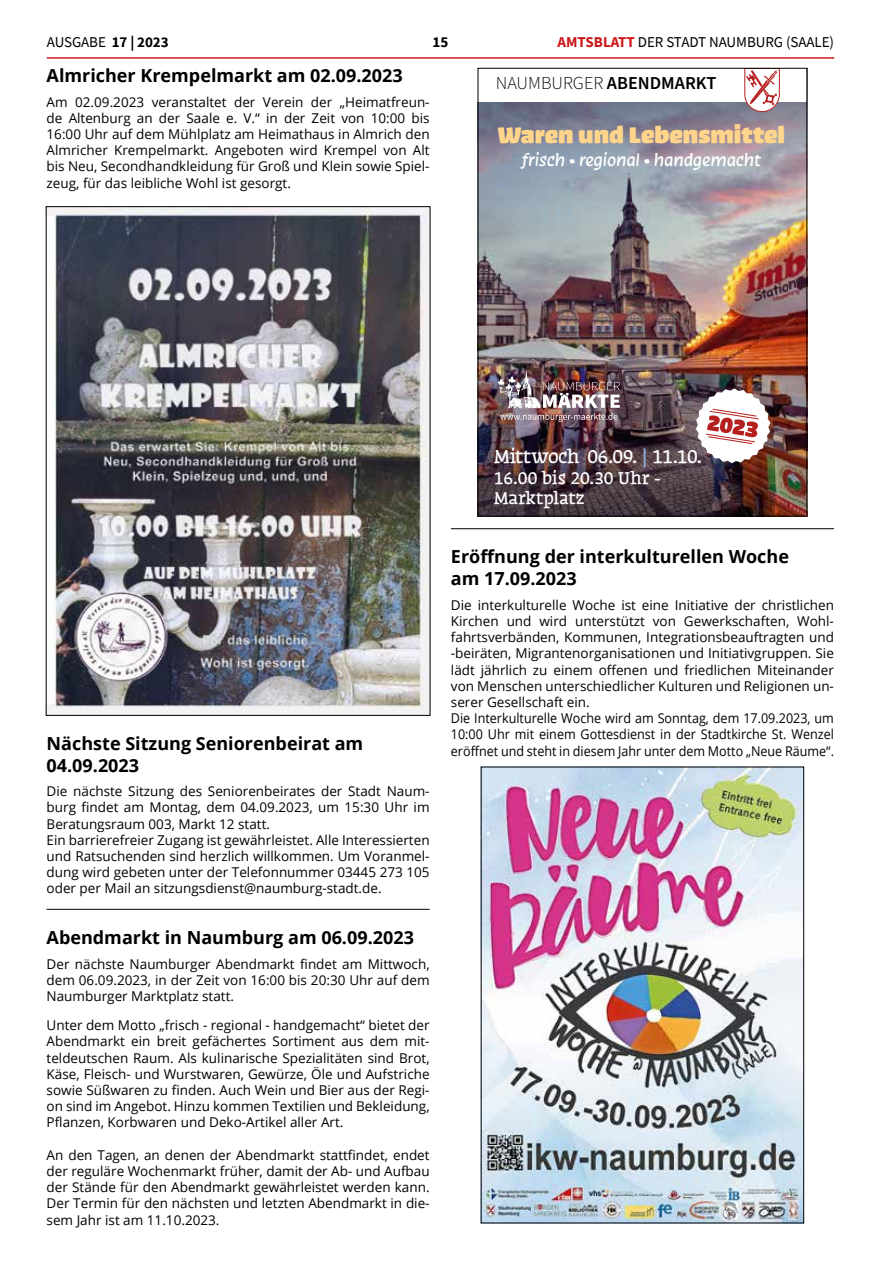
<style>
.page{position:relative;width:881px;height:1263px;background:#fff}
.page>*{position:absolute;margin:0;border:0;box-sizing:border-box;transform-origin:0 0}
.t1{font:700 22.8px "Antithesis Offc";color:#fed58b}
.t2{font:18.9px "Antithesis Offc";letter-spacing:-.05em;color:#fff}
.t3{font:300 18.3px "Kygryw Source Sans Pro";color:#000}
.t4{font:700 18px/21.6px "Open Sans";color:#000}
.t5{font:17.25px/20.4px "Antithesis Offc";letter-spacing:-.01em;color:#fff}
.t6{font:italic 17.1px "Antithesis Offc";color:#fff}
.t7{font:15px "Source Sans Pro";letter-spacing:-.005em;color:#000}
.t8{font:700 15px "Source Sans Pro";color:#000}
.t9{font:13.5px/16.2px "Open Sans";color:#000;text-align:justify}
.s1{font-weight:700}
.s2{font-weight:700;color:#cd1719}
.s3{font-family:"Npcrqr Source Sans Pro";font-weight:600}
.s4{font-style:normal}
.s5{color:#8ca7d7}
</style>
<div class="page">
<hr style="left:47px;top:57px;width:786px;height:2px;background:#cd1719">
<hr style="left:450px;top:528px;width:383px;height:1px;background:#000">
<img style="left:479px;top:172px;width:308px;height:155px">
<img style="left:787px;top:172px;width:17px;height:342px">
<img style="left:479px;top:327px;width:231px;height:74px">
<img style="left:710px;top:327px;width:77px;height:77px">
<img style="left:774px;top:404px;width:13px;height:110px">
<img style="left:479px;top:401px;width:295px;height:113px">
<img style="left:479px;top:102px;width:325px;height:70px">
<svg style="left:744px;top:70px;width:35px;height:42px"></svg>
<img style="left:497px;top:370px;width:122px;height:52px">
<img style="left:695px;top:388px;width:75px;height:75px">
<div style="left:477px;top:68px;width:329px;height:448px;border:1px solid #000"></div>
<img style="left:482px;top:769px;width:319px;height:452px">
<hr style="left:47px;top:909px;width:382px;height:1px;background:#000">
<img style="left:48px;top:208px;width:380px;height:506px">
<p class="t7" style="left:47px;top:32px;width:123px">AUSGABE <span class="s1">17 | 2023</span></p>
<p class="t8" style="left:432px;top:32px;width:17px">15</p>
<p class="t7" style="left:557px;top:32px;width:278px"><span class="s2">AMTSBLATT</span> DER STADT NAUMBURG (SAALE)</p>
<h3 class="t4" style="left:47px;top:64px;width:357px">Almricher Krempelmarkt am 02.09.2023</h3>
<p class="t9" style="left:47px;top:93px;width:384px">Am 02.09.2023 veranstaltet der Verein der „Heimatfreun&shy;de Altenburg an der Saale e. V.“ in der Zeit von 10:00 bis 16:00 Uhr auf dem Mühlplatz am Heimathaus in Almrich den Almricher Krempelmarkt. Angeboten wird Krempel von Alt bis Neu, Secondhandkleidung für Groß und Klein sowie Spiel&shy;zeug, für das leibliche Wohl ist gesorgt.</p>
<h3 class="t3" style="left:495px;top:71px;width:222px">NAUMBURGER <span class="s3">ABENDMARKT</span></h3>
<h1 class="t1" style="left:497px;top:120px;width:289px">Waren und Lebensmittel</h1>
<p class="t6" style="left:521px;top:149px;width:241px">frisch <span class="s4">•</span> regional <span class="s4">•</span> handgemacht</p>
<h3 class="t4" style="left:47px;top:732px;width:318px">Nächste Sitzung Seniorenbeirat am<br>04.09.2023</h3>
<p class="t9" style="left:47px;top:783px;width:384px;text-align:left">Die nächste Sitzung des Seniorenbeirates der Stadt Naum&shy;burg findet am Montag, dem 04.09.2023, um 15:30 Uhr im Beratungsraum 003, Markt 12 statt.<br>Ein barrierefreier Zugang ist gewährleistet. Alle Interessierten und Ratsuchenden sind herzlich willkommen. Um Voranmel&shy;dung wird gebeten unter der Telefonnummer 03445 273 105 oder per Mail an sitzungsdienst@naumburg-stadt.de.</p>
<h3 class="t4" style="left:47px;top:926px;width:369px">Abendmarkt in Naumburg am 06.09.2023</h3>
<p class="t9" style="left:47px;top:955px;width:384px">Der nächste Naumburger Abendmarkt findet am Mittwoch, dem 06.09.2023, in der Zeit von 16:00 bis 20:30 Uhr auf dem Naumburger Marktplatz statt.</p>
<p class="t9" style="left:47px;top:1017px;width:384px">Unter dem Motto „frisch - regional - handgemacht“ bietet der Abendmarkt ein breit gefächertes Sortiment aus dem mit&shy;teldeutschen Raum. Als kulinarische Spezialitäten sind Brot, Käse, Fleisch- und Wurstwaren, Gewürze, Öle und Aufstriche sowie Süßwaren zu finden. Auch Wein und Bier aus der Regi&shy;on sind im Angebot. Hinzu kommen Textilien und Bekleidung, Pflanzen, Korbwaren und Deko-Artikel aller Art.</p>
<p class="t9" style="left:47px;top:1146px;width:384px">An den Tagen, an denen der Abendmarkt stattfindet, endet der reguläre Wochenmarkt früher, damit der Ab- und Aufbau der Stände für den Abendmarkt gewährleistet werden kann.<br>Der Termin für den nächsten und letzten Abendmarkt in die&shy;sem Jahr ist am 11.10.2023.</p>
<h2 class="t2" style="left:493px;top:445px;width:210px">Mittwoch 06.09. <span class="s5">|</span> 11.10.</h2>
<p class="t5" style="left:493px;top:468px;width:169px">16.00 bis 20.30 Uhr -<br>Marktplatz</p>
<h3 class="t4" style="left:450px;top:546px;width:339px">Eröffnung der interkulturellen Woche am 17.09.2023</h3>
<p class="t9" style="left:450px;top:596px;width:384px;text-align:left">Die interkulturelle Woche ist eine Initiative der christlichen Kirchen und wird unterstützt von Gewerkschaften, Wohl&shy;fahrtsverbänden, Kommunen, Integrationsbeauftragten und -beiräten, Migrantenorganisationen und Initiativgruppen. Sie lädt jährlich zu einem offenen und friedlichen Miteinander von Menschen unterschiedlicher Kulturen und Religionen un&shy;serer Gesellschaft ein.<br>Die Interkulturelle Woche wird am Sonntag, dem 17.09.2023, um 10:00 Uhr mit einem Gottesdienst in der Stadtkirche St. Wenzel eröffnet und steht in diesem Jahr unter dem Motto „Neue Räume“.</p>
</div>
